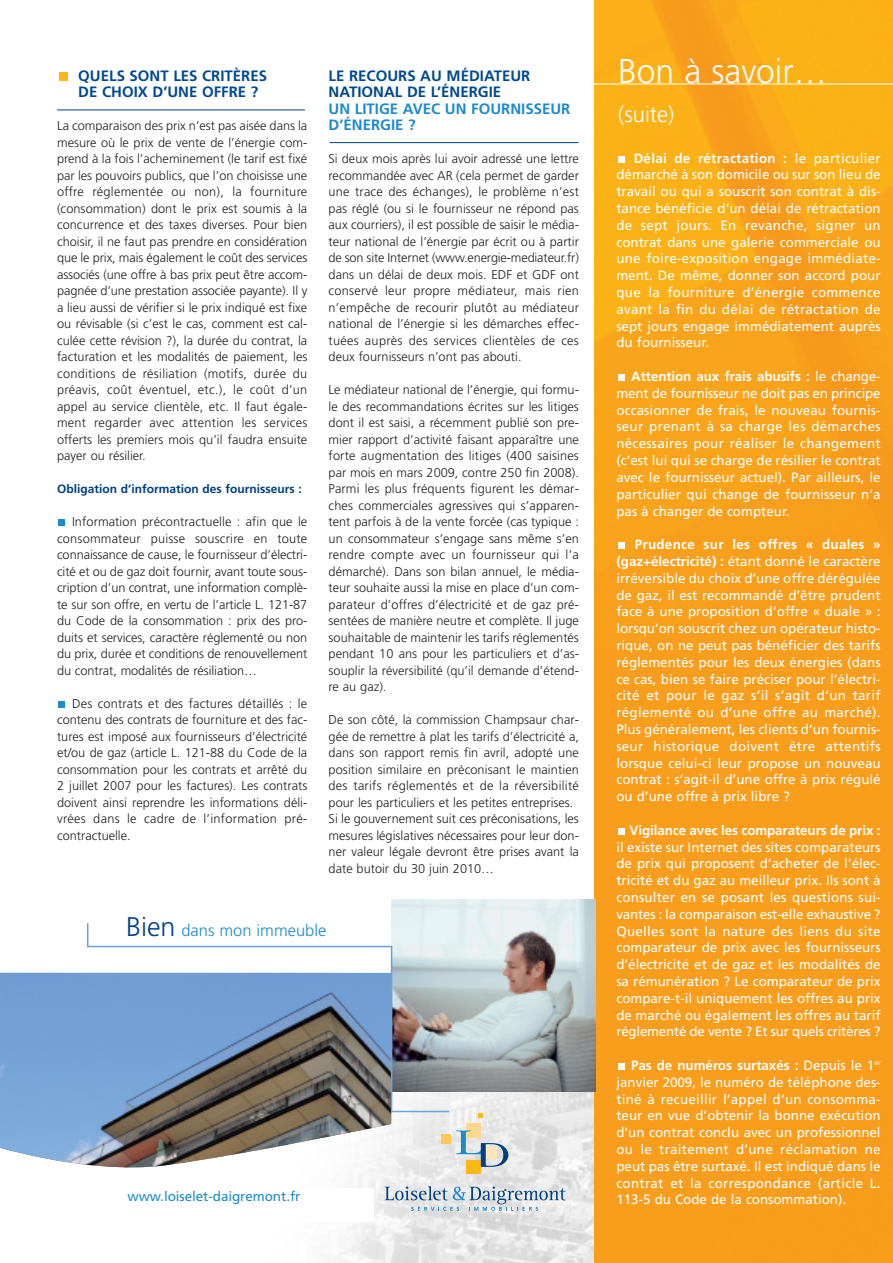
<style>
.page{position:relative;width:893px;height:1263px;background:#fff}
.page>*{position:absolute;margin:0;border:0;box-sizing:border-box;transform-origin:0 0}
.t1{font:300 34.5px "Frutiger";color:#fff}
.t2{font:300 22.5px "Frutiger";color:#fff}
.t3{font:300 16.5px "Frutiger CE";color:#1d8acb}
.t4{font:700 15px/16.5px "Frutiger";color:#014990}
.t5{font:700 15px/16.5px "Frutiger";color:#1d8acb}
.t6{font:13.5px/16.8px "Frutiger";color:#fff;text-align:justify}
.t7{font:700 13.5px "Frutiger";letter-spacing:-.005em;color:#fff}
.t8{font:13.5px "Frutiger";letter-spacing:-.005em;color:#1d8acb}
.t9{font:300 12.75px/16.5px "Frutiger";color:#231f20;text-align:justify}
.t10{font:700 12px "Frutiger";color:#014081}
.s1{font-size:27px;color:#014081}
.s2{font-weight:700}
</style>
<div class="page">
<img style="left:328px;top:1091px;width:266px;height:172px">
<div style="left:59px;top:701px;width:6px;height:7px;background:#1d8acb"></div>
<div style="left:59px;top:519px;width:6px;height:7px;background:#1d8acb"></div>
<div style="left:59px;top:72px;width:8px;height:9px;background:#fcb814"></div>
<img style="left:594px;top:0;width:299px;height:1263px">
<hr style="left:329px;top:142px;width:250px;height:1px;background:#014081">
<div style="left:618px;top:1063px;width:6px;height:7px;background:#fff"></div>
<div style="left:618px;top:828px;width:6px;height:7px;background:#fff"></div>
<div style="left:618px;top:542px;width:6px;height:7px;background:#fff"></div>
<div style="left:618px;top:374px;width:6px;height:7px;background:#fff"></div>
<div style="left:618px;top:156px;width:6px;height:7px;background:#fff"></div>
<hr style="left:589px;top:84px;width:304px;height:1px;background:#fff">
<hr style="left:57px;top:110px;width:248px;height:1px;background:#014081">
<img style="left:391px;top:899px;width:204px;height:192px">
<img style="left:0;top:973px;width:391px;height:195px">
<svg style="left:86px;top:922px;width:365px;height:191px"></svg>
<svg style="left:385px;top:1186px;width:180px;height:25px"></svg>
<div style="left:466px;top:1160px;width:15px;height:14px;background:#fcb814"></div>
<div style="left:441px;top:1134px;width:10px;height:10px;background:#fec85a"></div>
<svg style="left:479px;top:1113px;width:4px;height:4px"></svg>
<div style="left:466px;top:1123px;width:14px;height:15px;background:#fed88f"></div>
<svg style="left:456px;top:1130px;width:52px;height:37px"></svg>
<div style="left:126px;top:1189px;width:248px;height:33px;background:#fff"></div>
<p class="t4" style="left:78px;top:68px;width:190px">QUELS SONT LES CRITÈRES<br>DE CHOIX D’UNE OFFRE ?</p>
<p class="t9" style="left:57px;top:118px;width:252px">La comparaison des prix n’est pas aisée dans la mesure où le prix de vente de l’énergie com&shy;prend à la fois l’acheminement (le tarif est fixé par les pouvoirs publics, que l’on choisisse une offre réglementée ou non), la fourniture (consommation) dont le prix est soumis à la concurrence et des taxes diverses. Pour bien choisir, il ne faut pas prendre en considération que le prix, mais également le coût des services associés (une offre à bas prix peut être accom&shy;pagnée d’une prestation associée payante). Il y a lieu aussi de vérifier si le prix indiqué est fixe ou révisable (si c’est le cas, comment est cal&shy;culée cette révision ?), la durée du contrat, la facturation et les modalités de paiement, les conditions de résiliation (motifs, durée du préavis, coût éventuel, etc.), le coût d’un appel au service clientèle, etc. Il faut égale&shy;ment regarder avec attention les services offerts les premiers mois qu’il faudra ensuite payer ou résilier.</p>
<p class="t10" style="left:57px;top:484px;width:246px">Obligation d’information des fournisseurs :</p>
<p class="t9" style="left:57px;top:514px;width:252px;text-indent:15px">Information précontractuelle : afin que le consommateur puisse souscrire en toute connaissance de cause, le fournisseur d’électri&shy;cité et ou de gaz doit fournir, avant toute sous&shy;cription d’un contrat, une information complè&shy;te sur son offre, en vertu de l’article L. 121-87 du Code de la consommation : prix des pro&shy;duits et services, caractère réglementé ou non du prix, durée et conditions de renouvellement du contrat, modalités de résiliation…</p>
<p class="t9" style="left:57px;top:696px;width:252px;text-indent:15px">Des contrats et des factures détaillés : le contenu des contrats de fourniture et des fac&shy;tures est imposé aux fournisseurs d’électricité et/ou de gaz (article L. 121-88 du Code de la consommation pour les contrats et arrêté du 2 juillet 2007 pour les factures). Les contrats doivent ainsi reprendre les informations déli&shy;vrées dans le cadre de l’information pré&shy;contractuelle.</p>
<p class="t4" style="left:329px;top:68px;width:203px">LE RECOURS AU MÉDIATEUR<br>NATIONAL DE L’ÉNERGIE</p>
<p class="t5" style="left:329px;top:101px;width:243px">UN LITIGE AVEC UN FOURNISSEUR<br>D’ÉNERGIE ?</p>
<p class="t9" style="left:329px;top:151px;width:252px">Si deux mois après lui avoir adressé une lettre recommandée avec AR (cela permet de garder une trace des échanges), le problème n’est pas réglé (ou si le fournisseur ne répond pas aux courriers), il est possible de saisir le média&shy;teur national de l’énergie par écrit ou à partir de son site Internet (www.energie-mediateur.fr) dans un délai de deux mois. EDF et GDF ont conservé leur propre médiateur, mais rien n’empêche de recourir plutôt au médiateur national de l’énergie si les démarches effec&shy;tuées auprès des services clientèles de ces deux fournisseurs n’ont pas abouti.</p>
<p class="t9" style="left:329px;top:382px;width:252px">Le médiateur national de l’énergie, qui formu&shy;le des recommandations écrites sur les litiges dont il est saisi, a récemment publié son pre&shy;mier rapport d’activité faisant apparaître une forte augmentation des litiges (400 saisines par mois en mars 2009, contre 250 fin 2008).<br>Parmi les plus fréquents figurent les démar&shy;ches commerciales agressives qui s’apparen&shy;tent parfois à de la vente forcée (cas typique : un consommateur s’engage sans même s’en rendre compte avec un fournisseur qui l’a démarché). Dans son bilan annuel, le média&shy;teur souhaite aussi la mise en place d’un com&shy;parateur d’offres d’électricité et de gaz pré&shy;sentées de manière neutre et complète. Il juge souhaitable de maintenir les tarifs réglementés pendant 10 ans pour les particuliers et d’as&shy;souplir la réversibilité (qu’il demande d’étend&shy;re au gaz).</p>
<p class="t9" style="left:329px;top:712px;width:252px;text-align:left">De son côté, la commission Champsaur char&shy;gée de remettre à plat les tarifs d’électricité a, dans son rapport remis fin avril, adopté une position similaire en préconisant le maintien des tarifs réglementés et de la réversibilité pour les particuliers et les petites entreprises.<br>Si le gouvernement suit ces préconisations, les mesures législatives nécessaires pour leur don&shy;ner valeur légale devront être prises avant la date butoir du 30 juin 2010…</p>
<p class="t3" style="left:126px;top:923px;width:202px"><span class="s1">Bien</span> dans mon immeuble</p>
<p class="t8" style="left:128px;top:1190px;width:174px">www.loiselet-daigremont.fr</p>
<h1 class="t1" style="left:618px;top:57px;width:210px">Bon à savoir…</h1>
<h2 class="t2" style="left:618px;top:105px;width:57px">(suite)</h2>
<p class="t6" style="left:616px;top:151px;width:266px;text-indent:17px"><span class="s2">Délai de rétractation :</span> le particulier démarché à son domicile ou sur son lieu de travail ou qui a souscrit son contrat à dis&shy;tance bénéficie d’un délai de rétractation de sept jours. En revanche, signer un contrat dans une galerie commerciale ou une foire-exposition engage immédiate&shy;ment. De même, donner son accord pour que la fourniture d’énergie commence avant la fin du délai de rétractation de sept jours engage immédiatement auprès du fournisseur.</p>
<p class="t6" style="left:616px;top:369px;width:266px;text-indent:15px"><span class="s2">Attention aux frais abusifs :</span> le change&shy;ment de fournisseur ne doit pas en principe occasionner de frais, le nouveau fournis&shy;seur prenant à sa charge les démarches nécessaires pour réaliser le changement (c’est lui qui se charge de résilier le contrat avec le fournisseur actuel). Par ailleurs, le particulier qui change de fournisseur n’a pas à changer de compteur.</p>
<p class="t6" style="left:616px;top:537px;width:266px;text-indent:18px"><span class="s2">Prudence sur les offres « duales » (gaz+électricité) :</span> étant donné le caractère irréversible du choix d’une offre dérégulée de gaz, il est recommandé d’être prudent face à une proposition d’offre « duale » : lorsqu’on souscrit chez un opérateur histo&shy;rique, on ne peut pas bénéficier des tarifs réglementés pour les deux énergies (dans ce cas, bien se faire préciser pour l’électri&shy;cité et pour le gaz s’il s’agit d’un tarif réglementé ou d’une offre au marché).<br>Plus généralement, les clients d’un fournis&shy;seur historique doivent être attentifs lorsque celui-ci leur propose un nouveau contrat : s’agit-il d’une offre à prix régulé ou d’une offre à prix libre ?</p>
<p class="t7" style="left:629px;top:825px;width:253px">Vigilance avec les comparateurs de prix :</p>
<p class="t6" style="left:616px;top:839px;width:266px">il existe sur Internet des sites comparateurs de prix qui proposent d’acheter de l’élec&shy;tricité et du gaz au meilleur prix. Ils sont à consulter en se posant les questions sui&shy;vantes : la comparaison est-elle exhaustive ?<br>Quelles sont la nature des liens du site comparateur de prix avec les fournisseurs d’électricité et de gaz et les modalités de sa rémunération ? Le comparateur de prix compare-t-il uniquement les offres au prix de marché ou également les offres au tarif réglementé de vente ? Et sur quels critères ?</p>
<p class="t6" style="left:616px;top:1058px;width:266px;text-indent:15px"><span class="s2">Pas de numéros surtaxés :</span> Depuis le 1<sup>er </sup>janvier 2009, le numéro de téléphone des&shy;tiné à recueillir l’appel d’un consomma&shy;teur en vue d’obtenir la bonne exécution d’un contrat conclu avec un professionnel ou le traitement d’une réclamation ne peut pas être surtaxé. Il est indiqué dans le contrat et la correspondance (article L.<br>113-5 du Code de la consommation).</p>
</div>
